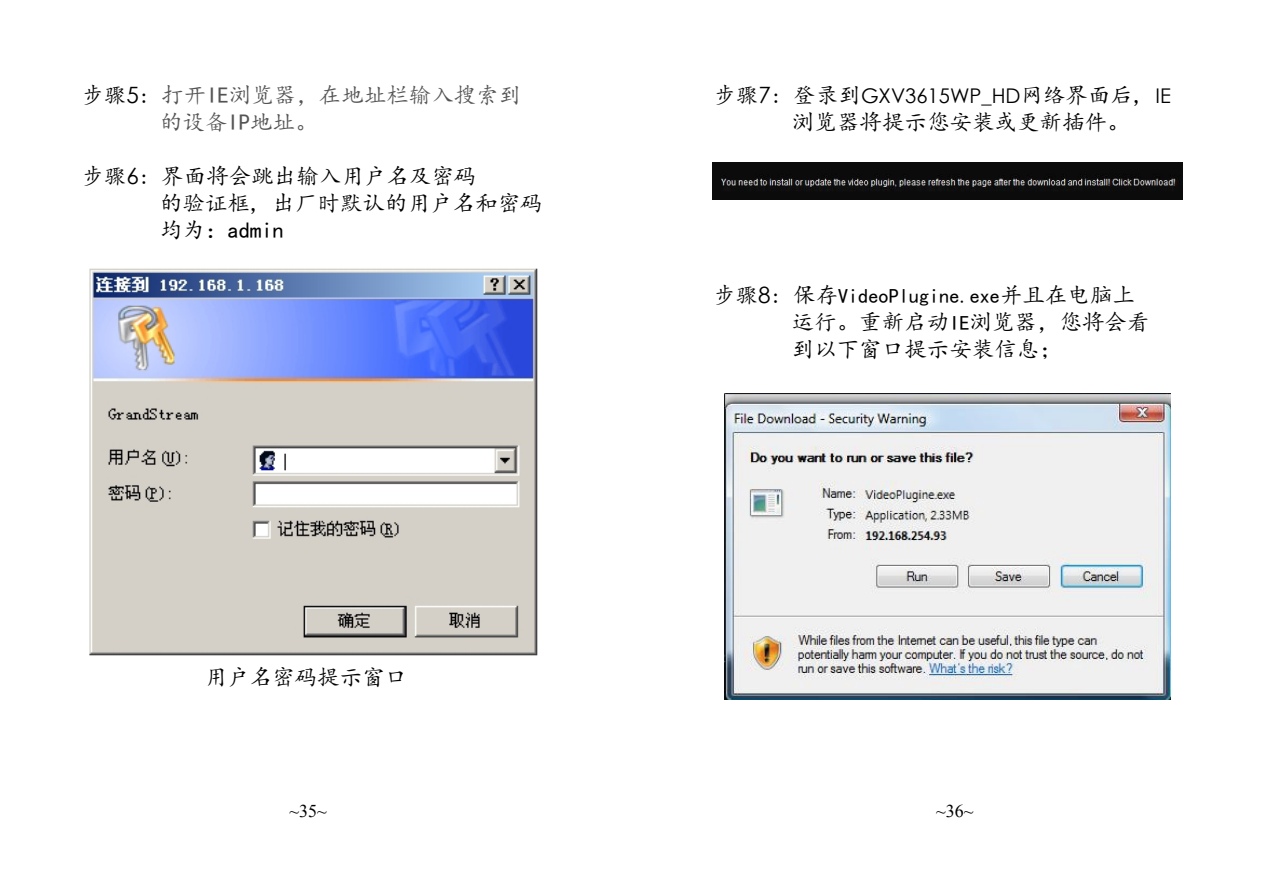
<style>
.page{position:relative;width:1264px;height:875px;background:#fff}
.page>*{position:absolute;margin:0;border:0;box-sizing:border-box;transform-origin:0 0}
.t1{font:22.5px/27px "Kai Ti";color:#000}
.t2{font:22.5px/27px "Kai Ti";color:#545456}
.t3{font:20.25px "Kai Ti";color:#000101}
.t4{font:20.25px "Century Gothic";color:#000}
.t5{font:18px "Times New Roman";color:#000}
.s1{color:#000}
.s2{font-family:"Century Gothic";color:#000}
.s3{font-family:"Century Gothic"}
.s4{font-family:"Kai Ti";font-size:22.5px}
.s5{font-size:22.5px}
.s6{font-size:22.5px;color:#000}
.s7{font-family:"Century Gothic";font-size:22.5px;color:#000}
.s8{font-size:20.25px;color:#000101}
</style>
<div class="page">
<img style="left:89px;top:268px;width:449px;height:388px">
<img style="left:713px;top:163px;width:469px;height:36px">
<img style="left:724px;top:393px;width:446px;height:306px">
<p class="t2" style="left:160px;top:82px;width:363px;text-indent:-79px"><span class="s1">步骤</span><span class="s2">5</span><span class="s1">:</span> 打开IE浏览器，在地址栏输入搜索到的设备IP地址。</p>
<p class="t1" style="left:160px;top:163px;width:384px;text-indent:-79px">步骤<span class="s3">6</span>: 界面将会跳出输入用户名及密码<br>的验证框, 出厂时默认的用户名和密码均为：admin</p>
<p class="t1" style="left:205px;top:663px;width:204px">用户名密码提示窗口</p>
<p class="t4" style="left:713px;top:81px;width:459px"><span class="s4">步骤</span><span class="s5">7</span><span class="s4">: 登录到</span>GXV3615WP_HD<span class="s4">网络界面后,</span> IE</p>
<p class="t1" style="left:792px;top:109px;width:339px">浏览器将提示您安装或更新插件。</p>
<p class="t3" style="left:713px;top:285px;width:423px"><span class="s6">步骤</span><span class="s7">8</span><span class="s6">: 保存</span>VideoPlugine.exe<span class="s6">并且在电脑上</span></p>
<p class="t1" style="left:792px;top:308px;width:359px">运行。重新启动<span class="s8">IE</span>浏览器，您将会看到以下窗口提示安装信息；</p>
<p class="t5" style="left:289px;top:799px;width:39px">~35~</p>
<p class="t5" style="left:936px;top:799px;width:39px">~36~</p>
</div>
